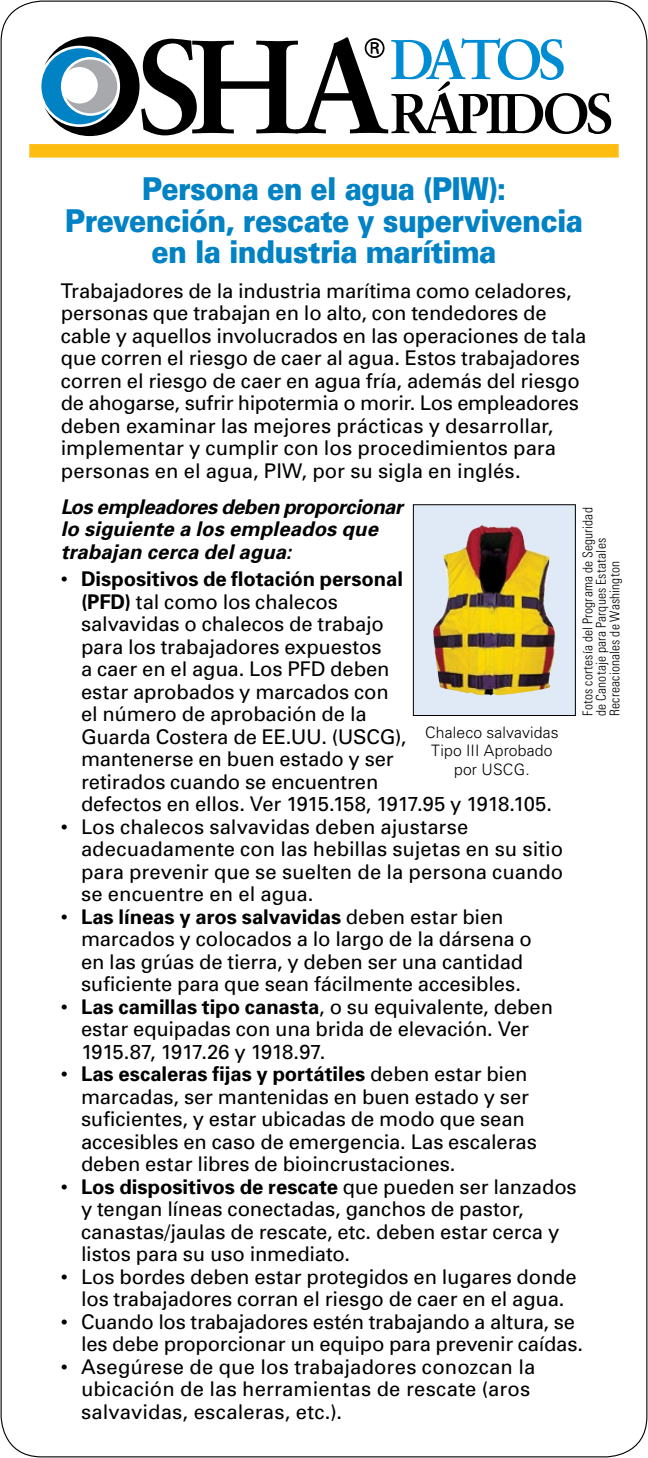
<style>
.page{position:relative;width:648px;height:1458px;background:#fff}
.page>*{position:absolute;margin:0;border:0;box-sizing:border-box;transform-origin:0 0}
.t1{font:700 56.25px "Sabon";letter-spacing:-.06em;color:#000}
.t2{font:700 56.25px "Sabon";letter-spacing:-.1em;color:#008cd2}
.t3{font:900 31.5px/31.5px "Univers";letter-spacing:-.025em;color:#0082c4;text-align:center;scale:.9 1}
.Bodytext{font:20.25px/22.5px "Univers";letter-spacing:-.005em;color:#000}
.Bodytext-2{font:italic 700 20.25px/22.5px "Univers";color:#000}
.Bullet{font:300 15.75px/18.9px "Univers";letter-spacing:.01em;color:#000;text-align:center}
.Bullet-2{font:300 condensed 13.5px/13.5px "Univers";letter-spacing:.015em;color:#000}
.s1{font-weight:700}
</style>
<div class="page">
<svg style="left:41px;top:36px;width:347px;height:100px"></svg>
<div style="left:413px;top:505px;width:162px;height:211px;background:#dfeaf6"></div>
<img style="left:433px;top:525px;width:123px;height:171px">
<div style="left:413px;top:504px;width:163px;height:212px;border:1px solid #000"></div>
<div style="left:29px;top:144px;width:590px;height:14px;background:#febd11"></div>
<p class="t2" style="left:390px;top:25px;width:177px">DATOS</p>
<p class="t1" style="left:390px;top:79px;width:225px">RÁPIDOS</p>
<h1 class="t3" style="left:65px;top:172px;width:577px">Persona en el agua (PIW):<br>Prevención, rescate y supervivencia en la industria marítima</h1>
<p class="Bodytext" style="left:61px;top:279px;width:527px">Trabajadores de la industria marítima como celadores, personas que trabajan en lo alto, con tendedores de cable y aquellos involucrados en las operaciones de tala que corren el riesgo de caer al agua. Estos trabajadores corren el riesgo de caer en agua fría, además del riesgo de ahogarse, sufrir hipotermia o morir. Los empleadores deben examinar las mejores prácticas y desarrollar, implementar y cumplir con los procedimientos para personas en el agua, PIW, por su sigla en inglés.</p>
<p class="Bodytext-2" style="left:61px;top:495px;width:344px">Los empleadores deben proporcionar lo siguiente a los empleados que trabajan cerca del agua:</p>
<p class="Bodytext" style="left:81px;top:567px;width:473px;text-indent:-20px">• <span class="s1">Dispositivos de flotación personal<br>(PFD)</span> tal como los chalecos<br>salvavidas o chalecos de trabajo<br>para los trabajadores expuestos<br>a caer en el agua. Los PFD deben<br>estar aprobados y marcados con<br>el número de aprobación de la<br>Guarda Costera de EE.UU. (USCG),<br>mantenerse en buen estado y ser<br>retirados cuando se encuentren<br>defectos en ellos. Ver 1915.158, 1917.95 y 1918.105.</p>
<p class="Bodytext" style="left:81px;top:815px;width:484px;text-indent:-20px">• Los chalecos salvavidas deben ajustarse adecuadamente con las hebillas sujetas en su sitio para prevenir que se suelten de la persona cuando se encuentre en el agua.</p>
<p class="Bodytext" style="left:81px;top:905px;width:452px;text-indent:-20px">• <span class="s1">Las líneas y aros salvavidas</span> deben estar bien marcados y colocados a lo largo de la dársena o en las grúas de tierra, y deben ser una cantidad suficiente para que sean fácilmente accesibles.</p>
<p class="Bodytext" style="left:81px;top:995px;width:474px;text-indent:-20px">• <span class="s1">Las camillas tipo canasta</span>, o su equivalente, deben estar equipadas con una brida de elevación. Ver<br>1915.87, 1917.26 y 1918.97.</p>
<p class="Bodytext" style="left:81px;top:1062px;width:457px;text-indent:-20px">• <span class="s1">Las escaleras fijas y portátiles</span> deben estar bien marcadas, ser mantenidas en buen estado y ser suficientes, y estar ubicadas de modo que sean accesibles en caso de emergencia. Las escaleras deben estar libres de bioincrustaciones.</p>
<p class="Bodytext" style="left:81px;top:1175px;width:497px;text-indent:-20px">• <span class="s1">Los dispositivos de rescate</span> que pueden ser lanzados y tengan líneas conectadas, ganchos de pastor, canastas/jaulas de rescate, etc. deben estar cerca y listos para su uso inmediato.</p>
<p class="Bodytext" style="left:61px;top:1265px;width:518px;text-align:center">• Los bordes deben estar protegidos en lugares donde los trabajadores corran el riesgo de caer en el agua.</p>
<p class="Bodytext" style="left:81px;top:1310px;width:504px;text-indent:-20px">• Cuando los trabajadores estén trabajando a altura, se les debe proporcionar un equipo para prevenir caídas.</p>
<p class="Bodytext" style="left:81px;top:1355px;width:456px;text-indent:-20px">• Asegúrese de que los trabajadores conozcan la ubicación de las herramientas de rescate (aros salvavidas, escaleras, etc.).</p>
<p class="Bullet-2" style="left:581px;top:716px;width:210px;rotate:-90deg">Fotos cortesía del Programa de Seguridad de Canotaje para Parques Estatales<br>Recreacionales de Washington</p>
<p class="Bullet" style="left:425px;top:722px;width:135px">Chaleco salvavidas<br>Tipo III Aprobado por USCG.</p>
</div>
